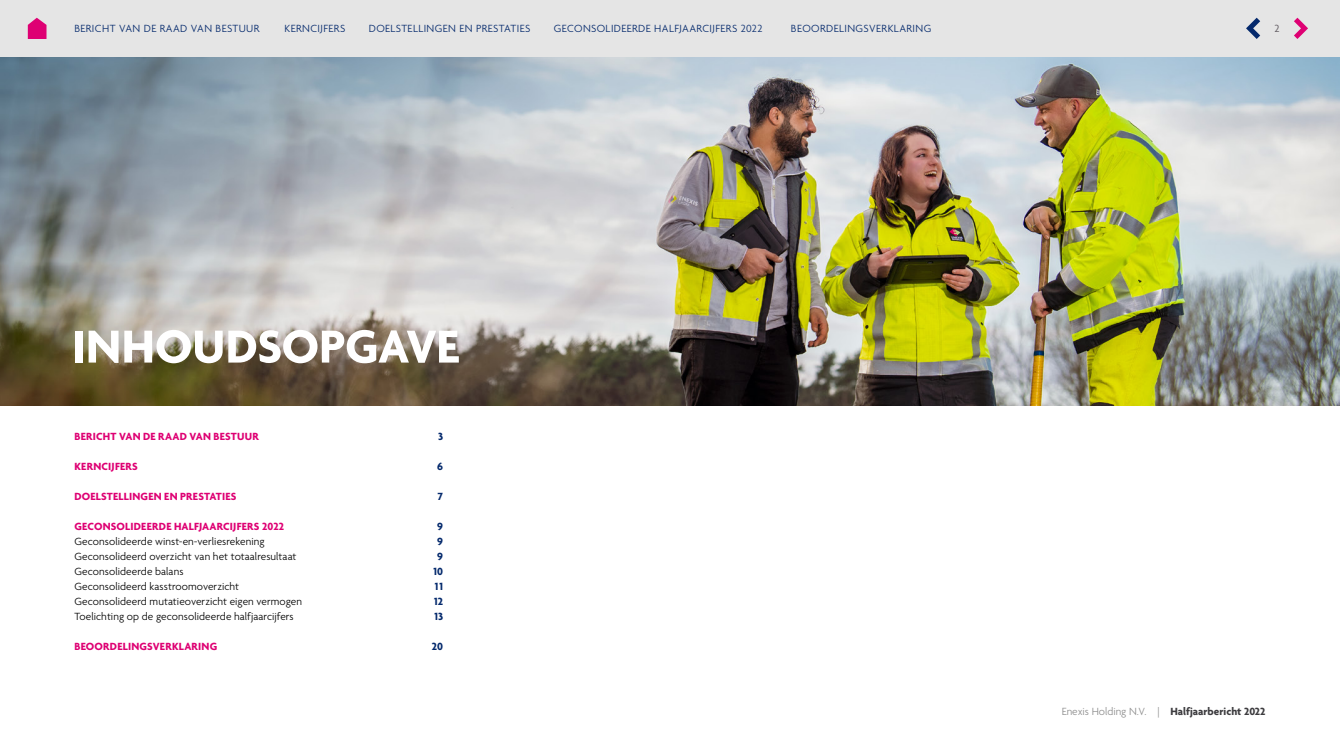
<style>
.page{position:relative;width:1340px;height:755px;background:#fff}
.page>*{position:absolute;margin:0;border:0;box-sizing:border-box;transform-origin:0 0}
.t1{font:700 50px "Agenda";letter-spacing:-.005em;color:#fff}
.t2{font:300 11.25px "Agenda";letter-spacing:.01em;color:#000}
.t3{font:700 11.25px "Agenda";letter-spacing:.02em;color:#de0073}
.t4{font:300 11.25px "Agenda";letter-spacing:.035em;color:#04296c}
.t5{font:700 11.25px "Agenda";color:#3d3c3f}
.t6{font:700 11.25px "Agenda";letter-spacing:.02em;color:#04296c}
.t7{font:11.25px "Agenda";color:#635d63}
.s1{font-weight:300;color:#8d8d8d}
</style>
<div class="page">
<img style="left:0;top:57px;width:1339px;height:348px">
<div style="left:0;top:0;width:1339px;height:57px;background:#e5e5e5"></div>
<svg style="left:1294px;top:18px;width:13px;height:21px"></svg>
<svg style="left:1246px;top:18px;width:14px;height:21px"></svg>
<svg style="left:28px;top:18px;width:18px;height:21px"></svg>
<p class="t4" style="left:74px;top:22px;width:186px">BERICHT VAN DE RAAD VAN BESTUUR</p>
<p class="t4" style="left:284px;top:22px;width:62px">KERNCIJFERS</p>
<p class="t4" style="left:369px;top:22px;width:163px">DOELSTELLINGEN EN PRESTATIES</p>
<p class="t4" style="left:554px;top:22px;width:210px">GECONSOLIDEERDE HALFJAARCIJFERS 2022</p>
<p class="t4" style="left:791px;top:22px;width:142px">BEOORDELINGSVERKLARING</p>
<p class="t7" style="left:1274px;top:22px;width:7px">2</p>
<h1 class="t1" style="left:72px;top:320px;width:389px">INHOUDSOPGAVE</h1>
<p class="t3" style="left:74px;top:430px;width:186px">BERICHT VAN DE RAAD VAN BESTUUR</p>
<p class="t6" style="left:438px;top:430px;width:7px">3</p>
<p class="t3" style="left:74px;top:460px;width:65px">KERNCIJFERS</p>
<p class="t6" style="left:437px;top:460px;width:7px">6</p>
<p class="t3" style="left:74px;top:490px;width:163px">DOELSTELLINGEN EN PRESTATIES</p>
<p class="t6" style="left:438px;top:490px;width:7px">7</p>
<p class="t3" style="left:74px;top:520px;width:211px">GECONSOLIDEERDE HALFJAARCIJFERS 2022</p>
<p class="t6" style="left:437px;top:520px;width:7px">9</p>
<p class="t2" style="left:74px;top:535px;width:192px">Geconsolideerde winst-en-verliesrekening</p>
<p class="t6" style="left:437px;top:535px;width:7px">9</p>
<p class="t2" style="left:74px;top:550px;width:223px">Geconsolideerd overzicht van het totaalresultaat</p>
<p class="t6" style="left:437px;top:550px;width:7px">9</p>
<p class="t2" style="left:74px;top:565px;width:111px">Geconsolideerde balans</p>
<p class="t6" style="left:433px;top:565px;width:11px">10</p>
<p class="t2" style="left:74px;top:580px;width:166px">Geconsolideerd kasstroomoverzicht</p>
<p class="t6" style="left:435px;top:580px;width:10px">11</p>
<p class="t2" style="left:74px;top:595px;width:229px">Geconsolideerd mutatieoverzicht eigen vermogen</p>
<p class="t6" style="left:434px;top:595px;width:10px">12</p>
<p class="t2" style="left:74px;top:610px;width:221px">Toelichting op de geconsolideerde halfjaarcijfers</p>
<p class="t6" style="left:434px;top:610px;width:10px">13</p>
<p class="t3" style="left:74px;top:640px;width:144px">BEOORDELINGSVERKLARING</p>
<p class="t6" style="left:432px;top:640px;width:13px">20</p>
<p class="t5" style="left:1061px;top:705px;width:205px"><span class="s1">Enexis Holding N.V. |</span> Halfjaarbericht 2022</p>
</div>
